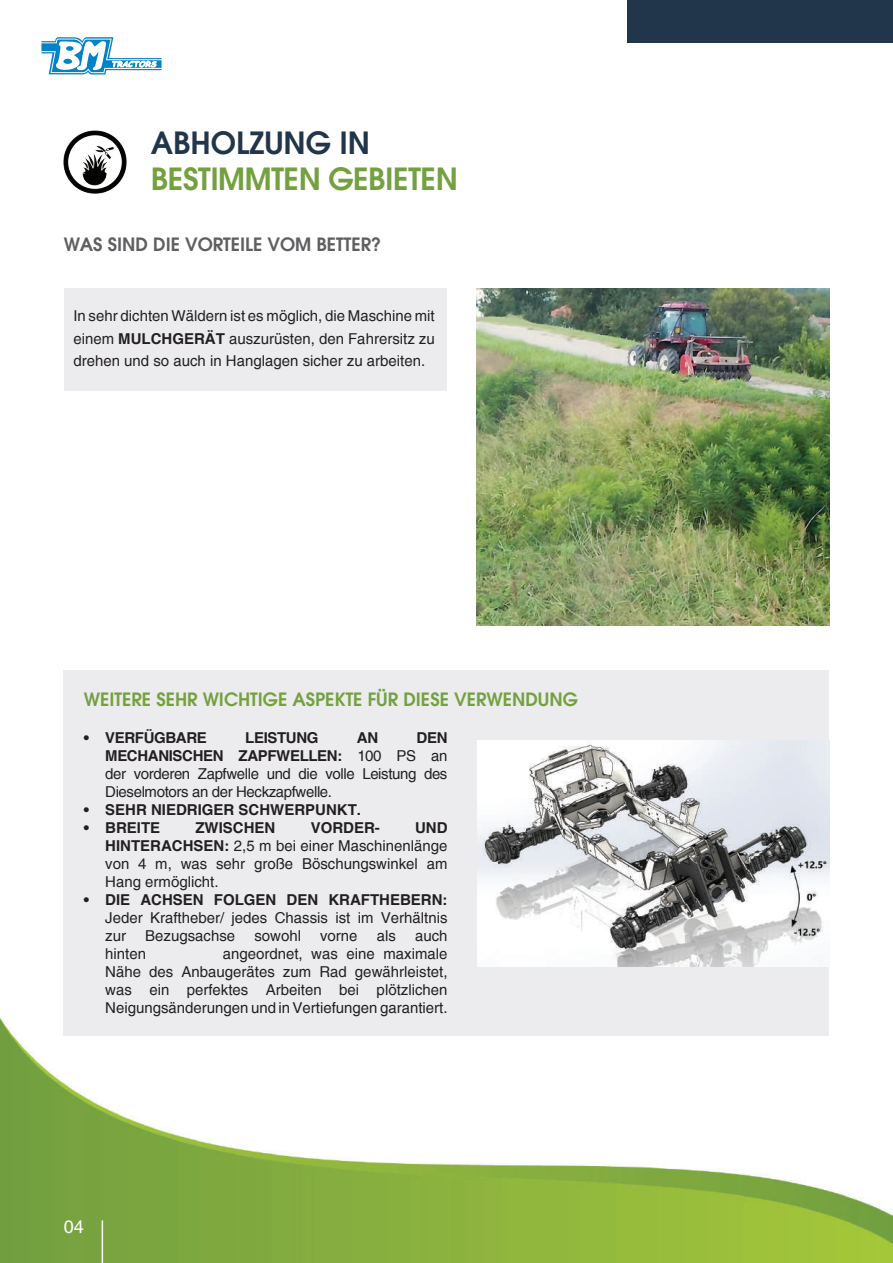
<style>
.page{position:relative;width:893px;height:1263px;background:#fff}
.page>*{position:absolute;margin:0;border:0;box-sizing:border-box;transform-origin:0 0}
.t1{font:600 30px "Avant Garde";letter-spacing:-.015em;color:#74a140}
.t2{font:600 30px "Avant Garde";color:#21354b}
.t3{font:600 18px "Avant Garde";color:#74a140}
.t4{font:600 18px "Avant Garde";color:#5f5f62}
.t5{font:18px "Helvetica";color:#fff}
.t6{font:15px/18px "Helvetica";color:#231f20;text-align:justify}
.t7{font:700 15px "Helvetica";color:#231f20}
.t8{font:700 15px "Helvetica";letter-spacing:-.025em;color:#231f20}
.s1{font-weight:700}
</style>
<div class="page">
<img style="left:0;top:1006px;width:893px;height:257px">
<svg style="left:41px;top:37px;width:121px;height:37px"></svg>
<hr style="left:102px;top:1220px;width:1px;height:43px;background:#fff">
<div style="left:627px;top:0;width:266px;height:43px;background:#21354b"></div>
<img style="left:476px;top:288px;width:353px;height:338px">
<img style="left:63px;top:130px;width:64px;height:64px">
<div style="left:64px;top:288px;width:382px;height:103px;background:#ececee"></div>
<div style="left:64px;top:670px;width:765px;height:365px;background:#ececee"></div>
<img style="left:477px;top:740px;width:352px;height:226px">
<h1 class="t2" style="left:151px;top:124px;width:221px">ABHOLZUNG IN</h1>
<h1 class="t1" style="left:151px;top:160px;width:308px">BESTIMMTEN GEBIETEN</h1>
<p class="t4" style="left:64px;top:233px;width:319px">WAS SIND DIE VORTEILE VOM BETTER?</p>
<p class="t6" style="left:73px;top:305px;width:363px;line-height:22.5px">In sehr dichten Wäldern ist es möglich, die Maschine mit einem <span class="s1">MULCHGERÄT</span> auszurüsten, den Fahrersitz zu drehen und so auch in Hanglagen sicher zu arbeiten.</p>
<p class="t3" style="left:84px;top:687px;width:495px">WEITERE SEHR WICHTIGE ASPEKTE FÜR DIESE VERWENDUNG</p>
<p class="t8" style="left:84px;top:729px;width:124px">• VERFÜGBARE</p>
<p class="t8" style="left:245px;top:729px;width:75px">LEISTUNG</p>
<p class="t7" style="left:357px;top:729px;width:23px">AN</p>
<p class="t6" style="left:105px;top:729px;width:344px;text-indent:311px"><span class="s1">DEN MECHANISCHEN ZAPFWELLEN:</span> 100 PS an der vorderen Zapfwelle und die volle Leistung des Dieselmotors an der Heckzapfwelle.</p>
<p class="t7" style="left:84px;top:801px;width:279px">• SEHR NIEDRIGER SCHWERPUNKT.</p>
<p class="t7" style="left:84px;top:819px;width:78px">• BREITE</p>
<p class="t7" style="left:195px;top:819px;width:81px">ZWISCHEN</p>
<p class="t7" style="left:311px;top:819px;width:71px">VORDER-</p>
<p class="t6" style="left:105px;top:819px;width:344px;text-indent:310px"><span class="s1">UND HINTERACHSEN:</span> 2,5 m bei einer Maschinenlänge von 4 m, was sehr große Böschungswinkel am Hang ermöglicht.</p>
<p class="t7" style="left:84px;top:891px;width:365px">• DIE ACHSEN FOLGEN DEN KRAFTHEBERN:</p>
<p class="t6" style="left:105px;top:909px;width:344px">Jeder Kraftheber/ jedes Chassis ist im Verhältnis zur</p>
<p class="t6" style="left:145px;top:927px;width:92px">Bezugsachse</p>
<p class="t6" style="left:254px;top:927px;width:48px">sowohl</p>
<p class="t6" style="left:320px;top:927px;width:39px">vorne</p>
<p class="t6" style="left:377px;top:927px;width:21px">als</p>
<p class="t6" style="left:415px;top:927px;width:34px">auch</p>
<p class="t6" style="left:105px;top:945px;width:344px;text-indent:117px">angeordnet, was eine maximale Nähe des Anbaugerätes zum Rad gewährleistet, was ein perfektes Arbeiten bei plötzlichen Neigungsänderungen und in Vertiefungen garantiert.</p>
<p class="t6" style="left:105px;top:945px;width:42px">hinten</p>
<p class="t5" style="left:64px;top:1216px;width:22px">04</p>
</div>
